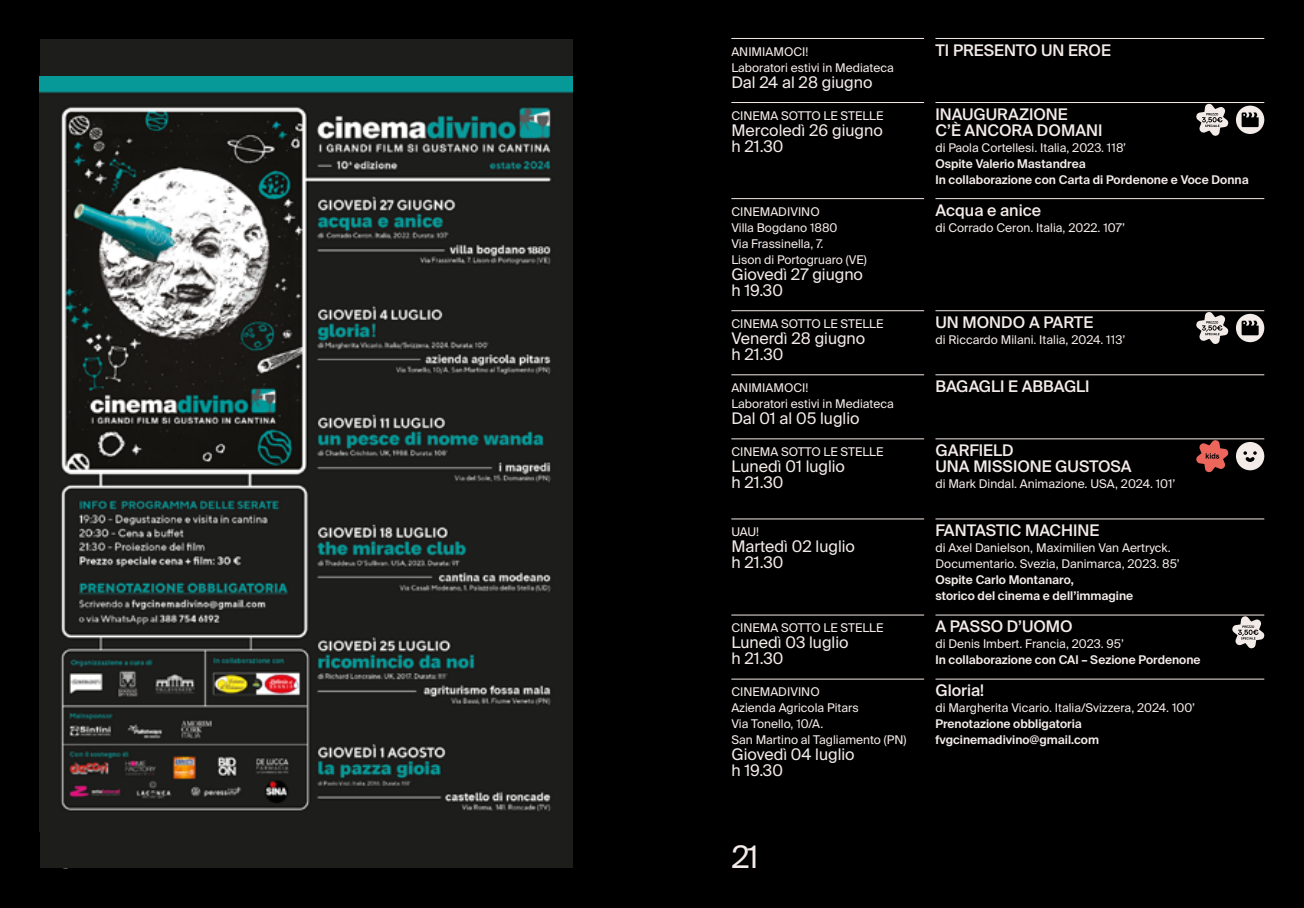
<style>
.page{position:relative;width:1304px;height:908px;background:#fff}
.page>*{position:absolute;margin:0;border:0;box-sizing:border-box;transform-origin:0 0}
.t1{font:31px "Suisse Intl";color:#f3ebe8}
.t2{font:16px/16px "Suisse Intl";color:#f3ebe8}
.t3{font:500 16px/16px "Suisse Intl";color:#f3ebe8}
.t4{font:12px/16px "Suisse Intl";color:#f3ebe8}
.t5{font:600 12px/16px "Suisse Intl";color:#f3ebe8}
</style>
<div class="page">
<div style="left:0;top:0;width:652px;height:907px;background:#000"></div>
<div style="left:652px;top:0;width:652px;height:907px;background:#000"></div>
<div style="left:40px;top:40px;width:533px;height:827px;background:#1d1d1b"></div>
<img style="left:40px;top:77px;width:533px;height:735px">
<hr style="left:731px;top:38px;width:193px;height:1px;background:#f3ebe8">
<hr style="left:731px;top:102px;width:193px;height:1px;background:#f3ebe8">
<hr style="left:731px;top:198px;width:193px;height:1px;background:#f3ebe8">
<hr style="left:731px;top:310px;width:193px;height:1px;background:#f3ebe8">
<hr style="left:731px;top:374px;width:193px;height:1px;background:#f3ebe8">
<hr style="left:731px;top:438px;width:193px;height:1px;background:#f3ebe8">
<hr style="left:731px;top:518px;width:193px;height:1px;background:#f3ebe8">
<hr style="left:731px;top:614px;width:193px;height:1px;background:#f3ebe8">
<hr style="left:731px;top:678px;width:193px;height:1px;background:#f3ebe8">
<hr style="left:935px;top:38px;width:329px;height:1px;background:#f3ebe8">
<hr style="left:935px;top:102px;width:329px;height:1px;background:#f3ebe8">
<hr style="left:935px;top:198px;width:329px;height:1px;background:#f3ebe8">
<hr style="left:935px;top:310px;width:329px;height:1px;background:#f3ebe8">
<hr style="left:935px;top:374px;width:329px;height:1px;background:#f3ebe8">
<hr style="left:935px;top:438px;width:329px;height:1px;background:#f3ebe8">
<hr style="left:935px;top:518px;width:329px;height:1px;background:#f3ebe8">
<hr style="left:935px;top:614px;width:329px;height:1px;background:#f3ebe8">
<hr style="left:935px;top:678px;width:329px;height:1px;background:#f3ebe8">
<svg style="left:1236px;top:106px;width:28px;height:28px"></svg>
<svg style="left:1236px;top:314px;width:28px;height:28px"></svg>
<svg style="left:1196px;top:103px;width:33px;height:33px"></svg>
<svg style="left:1195px;top:310px;width:34px;height:34px"></svg>
<svg style="left:1231px;top:614px;width:34px;height:35px"></svg>
<svg style="left:1195px;top:438px;width:34px;height:35px"></svg>
<svg style="left:1236px;top:442px;width:28px;height:28px"></svg>
<p class="t4" style="left:731px;top:44px;width:164px">ANIMIAMOCI!<br>Laboratori estivi in Mediateca</p>
<h2 class="t2" style="left:731px;top:74px;width:143px">Dal 24 al 28 giugno</h2>
<p class="t4" style="left:731px;top:108px;width:154px">CINEMA SOTTO LE STELLE</p>
<h2 class="t2" style="left:731px;top:122px;width:153px">Mercoledì 26 giugno h 21.30</h2>
<p class="t4" style="left:731px;top:204px;width:137px">CINEMADIVINO<br>Villa Bogdano 1880<br>Via Frassinella, 7.<br>Lison di Portogruaro (VE)</p>
<h2 class="t2" style="left:731px;top:266px;width:133px">Giovedì 27 giugno h 19.30</h2>
<p class="t4" style="left:731px;top:316px;width:154px">CINEMA SOTTO LE STELLE</p>
<h2 class="t2" style="left:731px;top:330px;width:135px">Venerdì 28 giugno h 21.30</h2>
<p class="t4" style="left:731px;top:380px;width:164px">ANIMIAMOCI!<br>Laboratori estivi in Mediateca</p>
<h2 class="t2" style="left:731px;top:410px;width:130px">Dal 01 al 05 luglio</h2>
<p class="t4" style="left:731px;top:444px;width:154px">CINEMA SOTTO LE STELLE</p>
<h2 class="t2" style="left:731px;top:458px;width:115px">Lunedì 01 luglio h 21.30</h2>
<p class="t4" style="left:731px;top:524px;width:29px">UAU!</p>
<h2 class="t2" style="left:731px;top:538px;width:125px">Martedì 02 luglio h 21.30</h2>
<p class="t4" style="left:731px;top:620px;width:154px">CINEMA SOTTO LE STELLE</p>
<h2 class="t2" style="left:731px;top:634px;width:119px">Lunedì 03 luglio h 21.30</h2>
<p class="t4" style="left:731px;top:684px;width:177px">CINEMADIVINO<br>Azienda Agricola Pitars<br>Via Tonello, 10/A.<br>San Martino al Tagliamento (PN)</p>
<h2 class="t2" style="left:731px;top:746px;width:125px">Giovedì 04 luglio h 19.30</h2>
<h1 class="t1" style="left:731px;top:838px;width:29px">21</h1>
<h2 class="t3" style="left:935px;top:42px;width:177px">TI PRESENTO UN EROE</h2>
<h2 class="t3" style="left:935px;top:106px;width:169px">INAUGURAZIONE<br>C’È ANCORA DOMANI</h2>
<p class="t4" style="left:935px;top:140px;width:192px">di Paola Cortellesi. Italia, 2023. 118’</p>
<p class="t5" style="left:935px;top:155px;width:315px">Ospite Valerio Mastandrea<br>In collaborazione con Carta di Pordenone e Voce Donna</p>
<h2 class="t3" style="left:935px;top:202px;width:107px">Acqua e anice</h2>
<p class="t4" style="left:935px;top:220px;width:191px">di Corrado Ceron. Italia, 2022. 107’</p>
<h2 class="t3" style="left:935px;top:314px;width:159px">UN MONDO A PARTE</h2>
<p class="t4" style="left:935px;top:332px;width:191px">di Riccardo Milani. Italia, 2024. 113’</p>
<h2 class="t3" style="left:935px;top:378px;width:156px">BAGAGLI E ABBAGLI</h2>
<h2 class="t3" style="left:935px;top:442px;width:198px">GARFIELD<br>UNA MISSIONE GUSTOSA</h2>
<p class="t4" style="left:935px;top:476px;width:242px">di Mark Dindal. Animazione. USA, 2024. 101’</p>
<h2 class="t3" style="left:935px;top:522px;width:165px">FANTASTIC MACHINE</h2>
<p class="t4" style="left:935px;top:540px;width:246px">di Axel Danielson, Maximilien Van Aertryck.<br>Documentario. Svezia, Danimarca, 2023. 85’</p>
<p class="t5" style="left:935px;top:571px;width:199px">Ospite Carlo Montanaro,<br>storico del cinema e dell’immagine</p>
<h2 class="t3" style="left:935px;top:618px;width:139px">A PASSO D’UOMO</h2>
<p class="t4" style="left:935px;top:636px;width:190px">di Denis Imbert. Francia, 2023. 95’</p>
<p class="t5" style="left:935px;top:651px;width:267px">In collaborazione con CAI – Sezione Pordenone</p>
<h2 class="t3" style="left:935px;top:682px;width:50px">Gloria!</h2>
<p class="t4" style="left:935px;top:700px;width:261px">di Margherita Vicario. Italia/Svizzera, 2024. 100’</p>
<p class="t5" style="left:935px;top:715px;width:165px">Prenotazione obbligatoria fvgcinemadivino@gmail.com</p>
</div>
